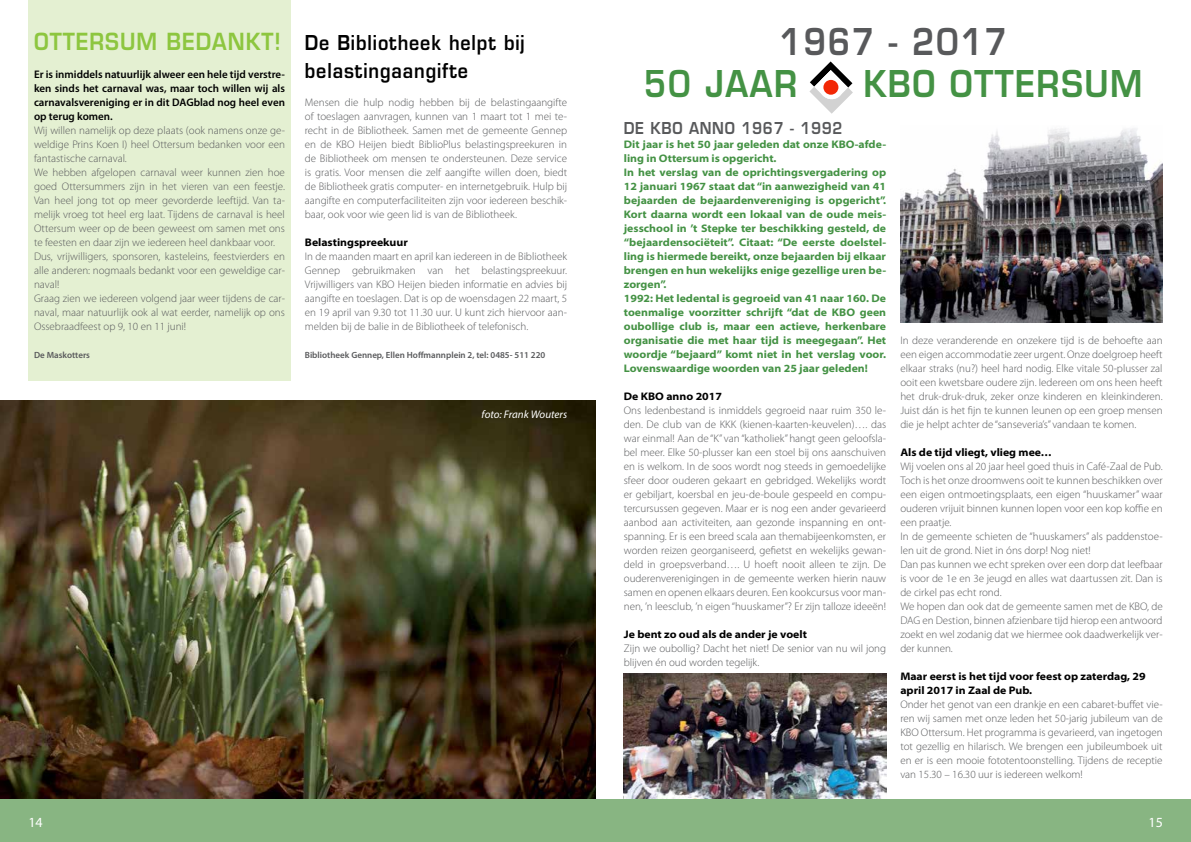
<style>
.page{position:relative;width:1191px;height:842px;background:#fff}
.page>*{position:absolute;margin:0;border:0;box-sizing:border-box;transform-origin:0 0}
.t1{font:600 36px "Eurostile LT Std";color:#449244;scale:.89 1}
.t2{font:600 36px "Eurostile LT Std";letter-spacing:.05em;color:#58595b;scale:.89 1}
.t3{font:600 23px "Eurostile LT Std";letter-spacing:.05em;color:#8dc63f;scale:.89 1}
.t4{font:600 20px/28px "Eurostile LT Std";letter-spacing:.05em;color:#000;scale:.89 1}
.t5{font:600 16px "Eurostile LT Std";letter-spacing:.05em;color:#58595b;scale:.89 1}
.t6{font:14px "Myriad Pro";color:#fff}
.t7{font:300 11px/14px "Myriad Pro";color:#58595b;text-align:justify}
.t8{font:700 semi-expanded 11px/14px "Myriad Pro";color:#449244}
.t9{font:600 11px/14px "Myriad Pro";color:#000;text-align:justify}
.t10{font:700 semi-expanded 11px/14px "Myriad Pro";color:#000}
.t11{font:italic 11px "Myriad Pro";color:#fff}
.t12{font:600 9px "Myriad Pro";color:#58595b}
</style>
<div class="page">
<img style="left:624px;top:673px;width:262px;height:126px">
<svg style="left:809px;top:61px;width:44px;height:53px"></svg>
<img style="left:900px;top:128px;width:262px;height:194px">
<img style="left:0;top:400px;width:595px;height:399px">
<div style="left:28px;top:0;width:263px;height:380px;background:#e4f0d2"></div>
<div style="left:0;top:799px;width:1191px;height:43px;background:#88b582"></div>
<h2 class="t3" style="left:34px;top:27px;width:279px">Ottersum bedankt!</h2>
<p class="t9" style="left:34px;top:67px;width:252px">Er is inmiddels natuurlijk alweer een hele tijd verstre&shy;ken sinds het carnaval was, maar toch willen wij als carnavalsvereniging er in dit DAGblad nog heel even op terug komen.</p>
<p class="t7" style="left:34px;top:124px;width:252px;text-align:left">Wij willen namelijk op deze plaats (ook namens onze ge&shy;weldige Prins Koen I) heel Ottersum bedanken voor een fantastische carnaval.<br>We hebben afgelopen carnaval weer kunnen zien hoe goed Ottersummers zijn in het vieren van een feestje.<br>Van heel jong tot op meer gevorderde leeftijd. Van ta&shy;melijk vroeg tot heel erg laat. Tijdens de carnaval is heel Ottersum weer op de been geweest om samen met ons te feesten en daar zijn we iedereen heel dankbaar voor.<br>Dus, vrijwilligers, sponsoren, kasteleins, feestvierders en alle anderen: nogmaals bedankt voor een geweldige car&shy;naval!<br>Graag zien we iedereen volgend jaar weer tijdens de car&shy;naval, maar natuurlijk ook al wat eerder, namelijk op ons Ossebraadfeest op 9, 10 en 11 juni!</p>
<p class="t12" style="left:34px;top:350px;width:57px">De Maskotters</p>
<h3 class="t4" style="left:305px;top:29px;width:249px">De Bibliotheek helpt bij belastingaangifte</h3>
<p class="t7" style="left:305px;top:96px;width:264px">Mensen die hulp nodig hebben bij de belastingaangifte of toeslagen aanvragen, kunnen van 1 maart tot 1 mei te&shy;recht in de Bibliotheek. Samen met de gemeente Gennep en de KBO Heijen biedt BiblioPlus belastingspreekuren in de Bibliotheek om mensen te ondersteunen. Deze service is gratis. Voor mensen die zelf aangifte willen doen, biedt de Bibliotheek gratis computer- en internetgebruik. Hulp bij aangifte en computerfaciliteiten zijn voor iedereen beschik&shy;baar, ook voor wie geen lid is van de Bibliotheek.</p>
<p class="t10" style="left:305px;top:235px;width:105px">Belastingspreekuur</p>
<p class="t7" style="left:305px;top:250px;width:264px">In de maanden maart en april kan iedereen in de Bibliotheek Gennep gebruikmaken van het belastingspreekuur.<br>Vrijwilligers van KBO Heijen bieden informatie en advies bij aangifte en toeslagen. Dat is op de woensdagen 22 maart, 5 en 19 april van 9.30 tot 11.30 uur. U kunt zich hiervoor aan&shy;melden bij de balie in de Bibliotheek of telefonisch.</p>
<p class="t12" style="left:305px;top:350px;width:242px">Bibliotheek Gennep, Ellen Hoffmannplein 2, tel: 0485- 511 220</p>
<p class="t11" style="left:481px;top:407px;width:87px">foto: Frank Wouters</p>
<h1 class="t2" style="left:779px;top:20px;width:257px">1967 - 2017</h1>
<h1 class="t1" style="left:644px;top:61px;width:95px">50 JAAR</h1>
<h1 class="t1" style="left:863px;top:61px;width:153px">KBO OTTERSUM</h1>
<h3 class="t5" style="left:624px;top:118px;width:247px">De KBO anno 1967 - 1992</h3>
<p class="t8" style="left:624px;top:137px;width:264px">Dit jaar is het 50 jaar geleden dat onze KBO-afde&shy;ling in Ottersum is opgericht.<br>In het verslag van de oprichtingsvergadering op 12 januari 1967 staat dat “in aanwezigheid van 41 bejaarden de bejaardenvereniging is opgericht”.<br>Kort daarna wordt een lokaal van de oude meis&shy;jesschool in ’t Stepke ter beschikking gesteld, de “bejaardensociëteit”. Citaat: “De eerste doelstel&shy;ling is hiermede bereikt, onze bejaarden bij elkaar brengen en hun wekelijks enige gezellige uren be&shy;zorgen”.<br>1992: Het ledental is gegroeid van 41 naar 160. De toenmalige voorzitter schrijft “dat de KBO geen oubollige club is, maar een actieve, herkenbare organisatie die met haar tijd is meegegaan”. Het woordje “bejaard” komt niet in het verslag voor.<br>Lovenswaardige woorden van 25 jaar geleden!</p>
<p class="t10" style="left:624px;top:389px;width:100px">De KBO anno 2017</p>
<p class="t7" style="left:624px;top:404px;width:264px">Ons ledenbestand is inmiddels gegroeid naar ruim 350 le&shy;den. De club van de KKK (kienen-kaarten-keuvelen)…. das war einmal! Aan de “K” van “katholiek” hangt geen geloofsla&shy;bel meer. Elke 50-plusser kan een stoel bij ons aanschuiven en is welkom. In de soos wordt nog steeds in gemoedelijke sfeer door ouderen gekaart en gebridged. Wekelijks wordt er gebiljart, koersbal en jeu-de-boule gespeeld en compu&shy;tercursussen gegeven. Maar er is nog een ander gevarieerd aanbod aan activiteiten, aan gezonde inspanning en ont&shy;spanning. Er is een breed scala aan themabijeenkomsten, er worden reizen georganiseerd, gefietst en wekelijks gewan&shy;deld in groepsverband…. U hoeft nooit alleen te zijn. De ouderenverenigingen in de gemeente werken hierin nauw samen en openen elkaars deuren. Een kookcursus voor man&shy;nen, ’n leesclub, ’n eigen “huuskamer”? Er zijn talloze ideeën!</p>
<p class="t10" style="left:624px;top:627px;width:185px">Je bent zo oud als de ander je voelt</p>
<p class="t7" style="left:624px;top:642px;width:264px">Zijn we oubollig? Dacht het niet! De senior van nu wil jong blijven én oud worden tegelijk.</p>
<p class="t7" style="left:900px;top:334px;width:264px">In deze veranderende en onzekere tijd is de behoefte aan een eigen accommodatie zeer urgent. Onze doelgroep heeft elkaar straks (nu?) heel hard nodig. Elke vitale 50-plusser zal ooit een kwetsbare oudere zijn. Iedereen om ons heen heeft het druk-druk-druk, zeker onze kinderen en kleinkinderen.<br>Juist dán is het fijn te kunnen leunen op een groep mensen die je helpt achter de “sanseveria’s” vandaan te komen.</p>
<p class="t10" style="left:900px;top:446px;width:153px">Als de tijd vliegt, vlieg mee…</p>
<p class="t7" style="left:900px;top:460px;width:264px;text-align:left">Wij voelen ons al 20 jaar heel goed thuis in Café-Zaal de Pub.<br>Toch is het onze droomwens ooit te kunnen beschikken over een eigen ontmoetingsplaats, een eigen “huuskamer” waar ouderen vrijuit binnen kunnen lopen voor een kop koffie en een praatje.<br>In de gemeente schieten de “huuskamers” als paddenstoe&shy;len uit de grond. Niet in óns dorp! Nog niet!<br>Dan pas kunnen we echt spreken over een dorp dat leefbaar is voor de 1e en 3e jeugd en alles wat daartussen zit. Dan is de cirkel pas echt rond.<br>We hopen dan ook dat de gemeente samen met de KBO, de DAG en Destion, binnen afzienbare tijd hierop een antwoord zoekt en wel zodanig dat we hiermee ook daadwerkelijk ver&shy;der kunnen.</p>
<p class="t10" style="left:900px;top:670px;width:247px">Maar eerst is het tijd voor feest op zaterdag, 29 april 2017 in Zaal de Pub.</p>
<p class="t7" style="left:900px;top:698px;width:264px">Onder het genot van een drankje en een cabaret-buffet vie&shy;ren wij samen met onze leden het 50-jarig jubileum van de KBO Ottersum. Het programma is gevarieerd, van ingetogen tot gezellig en hilarisch. We brengen een jubileumboek uit en er is een mooie fototentoonstelling. Tijdens de receptie van 15.30 – 16.30 uur is iedereen welkom!</p>
<p class="t6" style="left:28px;top:815px;width:16px">14</p>
<p class="t6" style="left:1148px;top:815px;width:16px">15</p>
</div>
